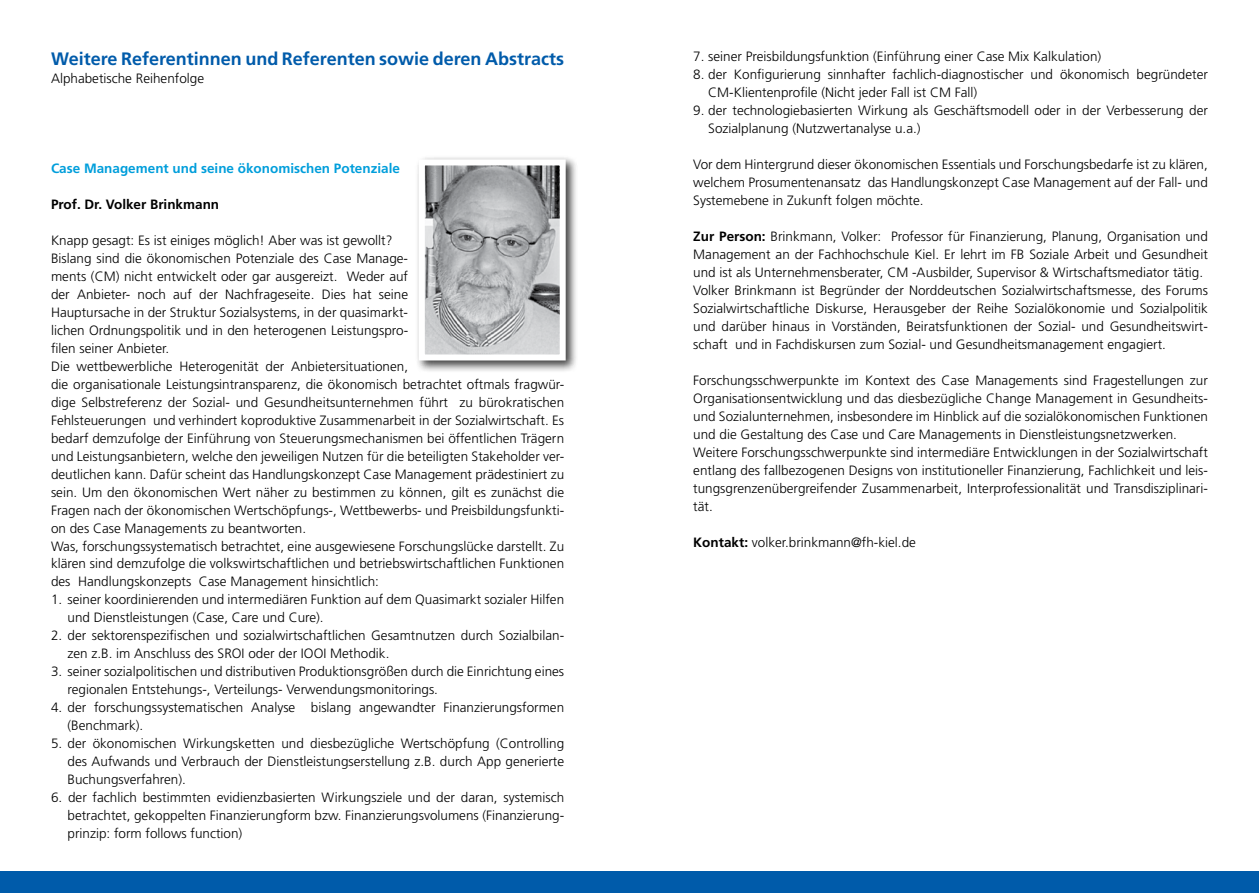
<style>
.page{position:relative;width:1259px;height:893px;background:#fff}
.page>*{position:absolute;margin:0;border:0;box-sizing:border-box;transform-origin:0 0}
.t1{font:700 18px "Frutiger LT";color:#005baa}
.t2{font:300 13.5px/18px "Frutiger LT";color:#000}
.t3{font:700 13.5px "Frutiger LT";color:#009edb}
.t4{font:700 13.5px "Frutiger LT";color:#000}
.s1{font-weight:700}
</style>
<div class="page">
<div style="left:415px;top:155px;width:163px;height:218px;background:#000;opacity:.75"></div>
<img style="left:426px;top:166px;width:133px;height:187px">
<div style="left:419px;top:159px;width:147px;height:201px;border:6px solid #fff"></div>
<div style="left:0;top:872px;width:1259px;height:21px;background:#005baa"></div>
<h1 class="t1" style="left:51px;top:48px;width:514px">Weitere Referentinnen und Referenten sowie deren Abstracts</h1>
<p class="t2" style="left:51px;top:69px;width:155px">Alphabetische Reihenfolge</p>
<p class="t3" style="left:51px;top:160px;width:350px">Case Management und seine ökonomischen Potenziale</p>
<p class="t4" style="left:51px;top:196px;width:170px">Prof. Dr. Volker Brinkmann</p>
<p class="t2" style="left:51px;top:231px;width:515px">Knapp gesagt: Es ist einiges möglich! Aber was ist gewollt?<br>Bislang sind die ökonomischen Potenziale des Case Manage-<br>ments (CM) nicht entwickelt oder gar ausgereizt. Weder auf<br>der Anbieter- noch auf der Nachfrageseite. Dies hat seine<br>Hauptursache in der Struktur Sozialsystems, in der quasimarkt-<br>lichen Ordnungspolitik und in den heterogenen Leistungspro-<br>filen seiner Anbieter.<br>Die wettbewerbliche Heterogenität der Anbietersituationen,<br>die organisationale Leistungsintransparenz, die ökonomisch betrachtet oftmals fragwür&shy;dige Selbstreferenz der Sozial- und Gesundheitsunternehmen führt zu bürokratischen Fehlsteuerungen und verhindert koproduktive Zusammenarbeit in der Sozialwirtschaft. Es bedarf demzufolge der Einführung von Steuerungsmechanismen bei öffentlichen Trägern und Leistungsanbietern, welche den jeweiligen Nutzen für die beteiligten Stakeholder ver&shy;deutlichen kann. Dafür scheint das Handlungskonzept Case Management prädestiniert zu sein. Um den ökonomischen Wert näher zu bestimmen zu können, gilt es zunächst die Fragen nach der ökonomischen Wertschöpfungs-, Wettbewerbs- und Preisbildungsfunkti&shy;on des Case Managements zu beantworten.<br>Was, forschungssystematisch betrachtet, eine ausgewiesene Forschungslücke darstellt. Zu klären sind demzufolge die volkswirtschaftlichen und betriebswirtschaftlichen Funktionen des Handlungskonzepts Case Management hinsichtlich:</p>
<p class="t2" style="left:68px;top:591px;width:498px;text-indent:-16px">1. seiner koordinierenden und intermediären Funktion auf dem Quasimarkt sozialer Hilfen und Dienstleistungen (Case, Care und Cure).</p>
<p class="t2" style="left:68px;top:627px;width:498px;text-indent:-16px">2. der sektorenspezifischen und sozialwirtschaftlichen Gesamtnutzen durch Sozialbilan&shy;zen z.B. im Anschluss des SROI oder der IOOI Methodik.</p>
<p class="t2" style="left:68px;top:663px;width:498px;text-indent:-16px">3. seiner sozialpolitischen und distributiven Produktionsgrößen durch die Einrichtung eines regionalen Entstehungs-, Verteilungs- Verwendungsmonitorings.</p>
<p class="t2" style="left:68px;top:699px;width:498px;text-indent:-16px">4. der forschungssystematischen Analyse bislang angewandter Finanzierungsformen (Benchmark).</p>
<p class="t2" style="left:68px;top:735px;width:498px;text-align:justify;text-indent:-16px">5. der ökonomischen Wirkungsketten und diesbezügliche Wertschöpfung (Controlling des Aufwands und Verbrauch der Dienstleistungserstellung z.B. durch App generierte Buchungsverfahren).</p>
<p class="t2" style="left:68px;top:789px;width:498px;text-align:justify;text-indent:-16px">6. der fachlich bestimmten evidienzbasierten Wirkungsziele und der daran, systemisch betrachtet, gekoppelten Finanzierungform bzw. Finanzierungsvolumens (Finanzierung&shy;prinzip: form follows function)</p>
<p class="t2" style="left:693px;top:48px;width:409px">7. seiner Preisbildungsfunktion (Einführung einer Case Mix Kalkulation)</p>
<p class="t2" style="left:708px;top:66px;width:501px;text-indent:-15px">8. der Konfigurierung sinnhafter fachlich-diagnostischer und ökonomisch begründeter<br>CM-Klientenprofile (Nicht jeder Fall ist CM Fall)</p>
<p class="t2" style="left:708px;top:102px;width:501px;text-indent:-15px">9. der technologiebasierten Wirkung als Geschäftsmodell oder in der Verbesserung der<br>Sozialplanung (Nutzwertanalyse u.a.)</p>
<p class="t2" style="left:693px;top:156px;width:516px;text-align:justify">Vor dem Hintergrund dieser ökonomischen Essentials und Forschungsbedarfe ist zu klären, welchem Prosumentenansatz das Handlungskonzept Case Management auf der Fall- und Systemebene in Zukunft folgen möchte.</p>
<p class="t2" style="left:693px;top:228px;width:516px"><span class="s1">Zur Person:</span> Brinkmann, Volker: Professor für Finanzierung, Planung, Organisation und Management an der Fachhochschule Kiel. Er lehrt im FB Soziale Arbeit und Gesundheit und ist als Unternehmensberater, CM -Ausbilder, Supervisor &amp; Wirtschaftsmediator tätig.<br>Volker Brinkmann ist Begründer der Norddeutschen Sozialwirtschaftsmesse, des Forums Sozialwirtschaftliche Diskurse, Herausgeber der Reihe Sozialökonomie und Sozialpolitik und darüber hinaus in Vorständen, Beiratsfunktionen der Sozial- und Gesundheitswirt&shy;schaft und in Fachdiskursen zum Sozial- und Gesundheitsmanagement engagiert.</p>
<p class="t2" style="left:693px;top:372px;width:516px">Forschungsschwerpunkte im Kontext des Case Managements sind Fragestellungen zur Organisationsentwicklung und das diesbezügliche Change Management in Gesundheits&shy;und Sozialunternehmen, insbesondere im Hinblick auf die sozialökonomischen Funktionen und die Gestaltung des Case und Care Managements in Dienstleistungsnetzwerken.<br>Weitere Forschungsschwerpunkte sind intermediäre Entwicklungen in der Sozialwirtschaft entlang des fallbezogenen Designs von institutioneller Finanzierung, Fachlichkeit und leis&shy;tungsgrenzenübergreifender Zusammenarbeit, Interprofessionalität und Transdisziplinari&shy;tät.</p>
<p class="t2" style="left:693px;top:534px;width:224px"><span class="s1">Kontakt:</span> volker.brinkmann@fh-kiel.de</p>
</div>
